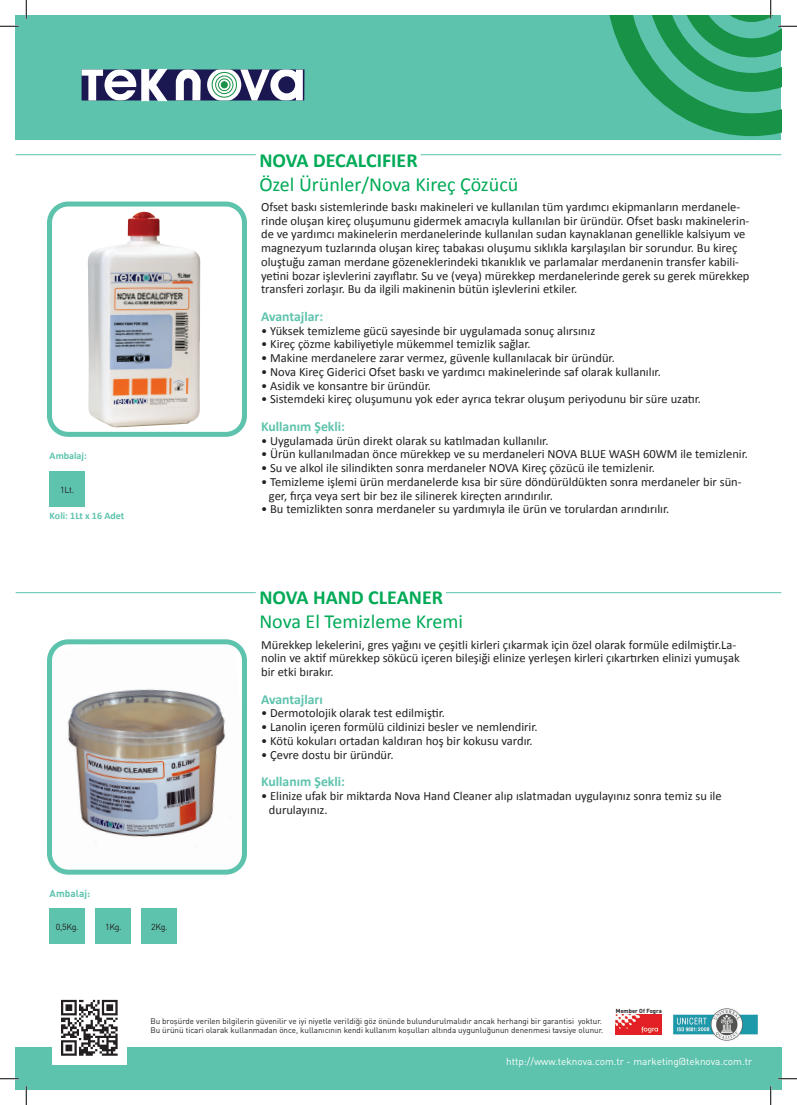
<style>
.page{position:relative;width:797px;height:1105px;background:#fff}
.page>*{position:absolute;margin:0;border:0;box-sizing:border-box;transform-origin:0 0}
.t1{font:20px "Calibri";color:#00aa57}
.t2{font:700 20px "Calibri";color:#00aa57}
.t3{font:700 13.75px "Calibri";color:#5dc3ad}
.t4{font:12.5px/13.8px "Calibri";color:#231f20}
.t5{font:10px "DIN Pro";color:#fff}
.t6{font:700 10px "Calibri";color:#5dc3ad}
.t7{font:700 10px "DIN Pro";color:#5dc3ad}
.t8{font:8.75px "DIN Pro";letter-spacing:-.04em;color:#231f20}
.t9{font:8px/9.6px "DIN Pro";color:#231f20}
.t10{font:700 5.88px "DIN Pro";color:#231f20}
</style>
<div class="page">
<div style="left:16px;top:16px;width:765px;height:124px;background:#5dc3ad"></div>
<div style="left:82px;top:69px;width:222px;height:31px;background:#1a1751"></div>
<svg style="left:142px;top:69px;width:25px;height:32px"></svg>
<svg style="left:176px;top:69px;width:25px;height:31px"></svg>
<svg style="left:207px;top:69px;width:96px;height:31px"></svg>
<svg style="left:82px;top:69px;width:54px;height:31px"></svg>
<hr style="left:16px;top:154px;width:240px;height:1px;background:#5dc3ad">
<hr style="left:16px;top:592px;width:240px;height:1px;background:#5dc3ad">
<hr style="left:420px;top:154px;width:361px;height:1px;background:#5dc3ad">
<hr style="left:446px;top:592px;width:335px;height:1px;background:#5dc3ad">
<img style="left:87px;top:212px;width:113px;height:215px">
<div style="left:47px;top:202px;width:200px;height:235px;border:5px solid #5dc3ad;border-radius:19px"></div>
<div style="left:50px;top:471px;width:35px;height:35px;background:#5dc3ad"></div>
<img style="left:53px;top:645px;width:188px;height:224px">
<div style="left:47px;top:639px;width:200px;height:236px;border:5px solid #5dc3ad;border-radius:19px"></div>
<div style="left:142px;top:909px;width:35px;height:35px;background:#5dc3ad"></div>
<div style="left:96px;top:909px;width:35px;height:35px;background:#5dc3ad"></div>
<div style="left:50px;top:909px;width:35px;height:35px;background:#5dc3ad"></div>
<div style="left:127px;top:1047px;width:654px;height:42px;background:#5dc3ad"></div>
<div style="left:16px;top:1047px;width:654px;height:42px;background:#5dc3ad"></div>
<img style="left:52px;top:999px;width:74px;height:65px">
<img style="left:673px;top:1008px;width:85px;height:33px">
<img style="left:615px;top:1015px;width:46px;height:19px">
<svg style="left:0;top:25px;width:19px;height:2px"></svg>
<svg style="left:0;top:1078px;width:19px;height:1px"></svg>
<svg style="left:778px;top:1078px;width:19px;height:1px"></svg>
<svg style="left:25px;top:0;width:2px;height:19px"></svg>
<svg style="left:25px;top:1086px;width:2px;height:19px"></svg>
<svg style="left:605px;top:0;width:192px;height:136px"></svg>
<svg style="left:770px;top:1086px;width:1px;height:19px"></svg>
<p class="t6" style="left:50px;top:450px;width:39px">Ambalaj:</p>
<p class="t8" style="left:60px;top:483px;width:15px">1Lt.</p>
<p class="t6" style="left:50px;top:509px;width:76px">Koli: 1Lt x 16 Adet</p>
<p class="t7" style="left:50px;top:887px;width:42px">Ambalaj:</p>
<p class="t8" style="left:56px;top:921px;width:24px">0,5Kg.</p>
<p class="t8" style="left:105px;top:921px;width:18px">1Kg.</p>
<p class="t8" style="left:151px;top:921px;width:18px">2Kg.</p>
<h1 class="t2" style="left:259px;top:147px;width:160px">NOVA DECALCIFIER</h1>
<h1 class="t1" style="left:259px;top:171px;width:260px">Özel Ürünler/Nova Kireç Çözücü</h1>
<p class="t4" style="left:261px;top:200px;width:490px">Ofset baskı sistemlerinde baskı makineleri ve kullanılan tüm yardımcı ekipmanların merdanele&shy;rinde oluşan kireç oluşumunu gidermek amacıyla kullanılan bir üründür. Ofset baskı makinelerin&shy;de ve yardımcı makinelerin merdanelerinde kullanılan sudan kaynaklanan genellikle kalsiyum ve magnezyum tuzlarında oluşan kireç tabakası oluşumu sıklıkla karşılaşılan bir sorundur. Bu kireç oluştuğu zaman merdane gözeneklerindeki tıkanıklık ve parlamalar merdanenin transfer kabili&shy;yetini bozar işlevlerini zayıflatır. Su ve (veya) mürekkep merdanelerinde gerek su gerek mürekkep transferi zorlaşır. Bu da ilgili makinenin bütün işlevlerini etkiler.</p>
<p class="t3" style="left:261px;top:308px;width:64px">Avantajlar:</p>
<p class="t4" style="left:261px;top:324px;width:335px">• Yüksek temizleme gücü sayesinde bir uygulamada sonuç alırsınız</p>
<p class="t4" style="left:261px;top:337px;width:271px">• Kireç çözme kabiliyetiyle mükemmel temizlik sağlar.</p>
<p class="t4" style="left:261px;top:351px;width:355px">• Makine merdanelere zarar vermez, güvenle kullanılacak bir üründür.</p>
<p class="t4" style="left:261px;top:365px;width:401px">• Nova Kireç Giderici Ofset baskı ve yardımcı makinelerinde saf olarak kullanılır.</p>
<p class="t4" style="left:261px;top:379px;width:171px">• Asidik ve konsantre bir üründür.</p>
<p class="t4" style="left:261px;top:392px;width:441px">• Sistemdeki kireç oluşumunu yok eder ayrıca tekrar oluşum periyodunu bir süre uzatır.</p>
<p class="t3" style="left:261px;top:418px;width:85px">Kullanım Şekli:</p>
<p class="t4" style="left:261px;top:434px;width:289px">• Uygulamada ürün direkt olarak su katılmadan kullanılır.</p>
<p class="t4" style="left:261px;top:447px;width:488px">• Ürün kullanılmadan önce mürekkep ve su merdaneleri NOVA BLUE WASH 60WM ile temizlenir.</p>
<p class="t4" style="left:261px;top:461px;width:395px">• Su ve alkol ile silindikten sonra merdaneler NOVA Kireç çözücü ile temizlenir.</p>
<p class="t4" style="left:269px;top:475px;width:474px;text-indent:-8px">• Temizleme işlemi ürün merdanelerde kısa bir süre döndürüldükten sonra merdaneler bir sün&shy;ger, fırça veya sert bir bez ile silinerek kireçten arındırılır.</p>
<p class="t4" style="left:261px;top:502px;width:410px">• Bu temizlikten sonra merdaneler su yardımıyla ile ürün ve torulardan arındırılır.</p>
<h1 class="t2" style="left:259px;top:585px;width:185px">NOVA HAND CLEANER</h1>
<h1 class="t1" style="left:259px;top:609px;width:205px">Nova El Temizleme Kremi</h1>
<p class="t4" style="left:261px;top:638px;width:480px">Mürekkep lekelerini, gres yağını ve çeşitli kirleri çıkarmak için özel olarak formüle edilmiştir.La&shy;nolin ve aktif mürekkep sökücü içeren bileşiği elinize yerleşen kirleri çıkartırken elinizi yumuşak bir etki bırakır.</p>
<p class="t3" style="left:261px;top:690px;width:63px">Avantajları</p>
<p class="t4" style="left:261px;top:706px;width:185px">• Dermotolojik olarak test edilmiştir.</p>
<p class="t4" style="left:261px;top:720px;width:278px">• Lanolin içeren formülü cildinizi besler ve nemlendirir.</p>
<p class="t4" style="left:261px;top:734px;width:273px">• Kötü kokuları ortadan kaldıran hoş bir kokusu vardır.</p>
<p class="t4" style="left:261px;top:748px;width:134px">• Çevre dostu bir üründür.</p>
<p class="t3" style="left:261px;top:773px;width:85px">Kullanım Şekli:</p>
<p class="t4" style="left:269px;top:789px;width:454px;text-indent:-8px">• Elinize ufak bir miktarda Nova Hand Cleaner alıp ıslatmadan uygulayınız sonra temiz su ile durulayınız.</p>
<p class="t10" style="left:615px;top:1007px;width:48px">Member Of Fogra</p>
<p class="t9" style="left:150px;top:1015px;width:454px">Bu broşürde verilen bilgilerin güvenilir ve iyi niyetle verildiği göz önünde bulundurulmalıdır ancak herhangi bir garantisi yoktur.<br>Bu ürünü ticari olarak kullanmadan önce, kullanıcının kendi kullanım koşulları altında uygunluğunun denenmesi tavsiye olunur.</p>
<p class="t5" style="left:506px;top:1055px;width:247px">http://www.teknova.com.tr - marketing@teknova.com.tr</p>
</div>
